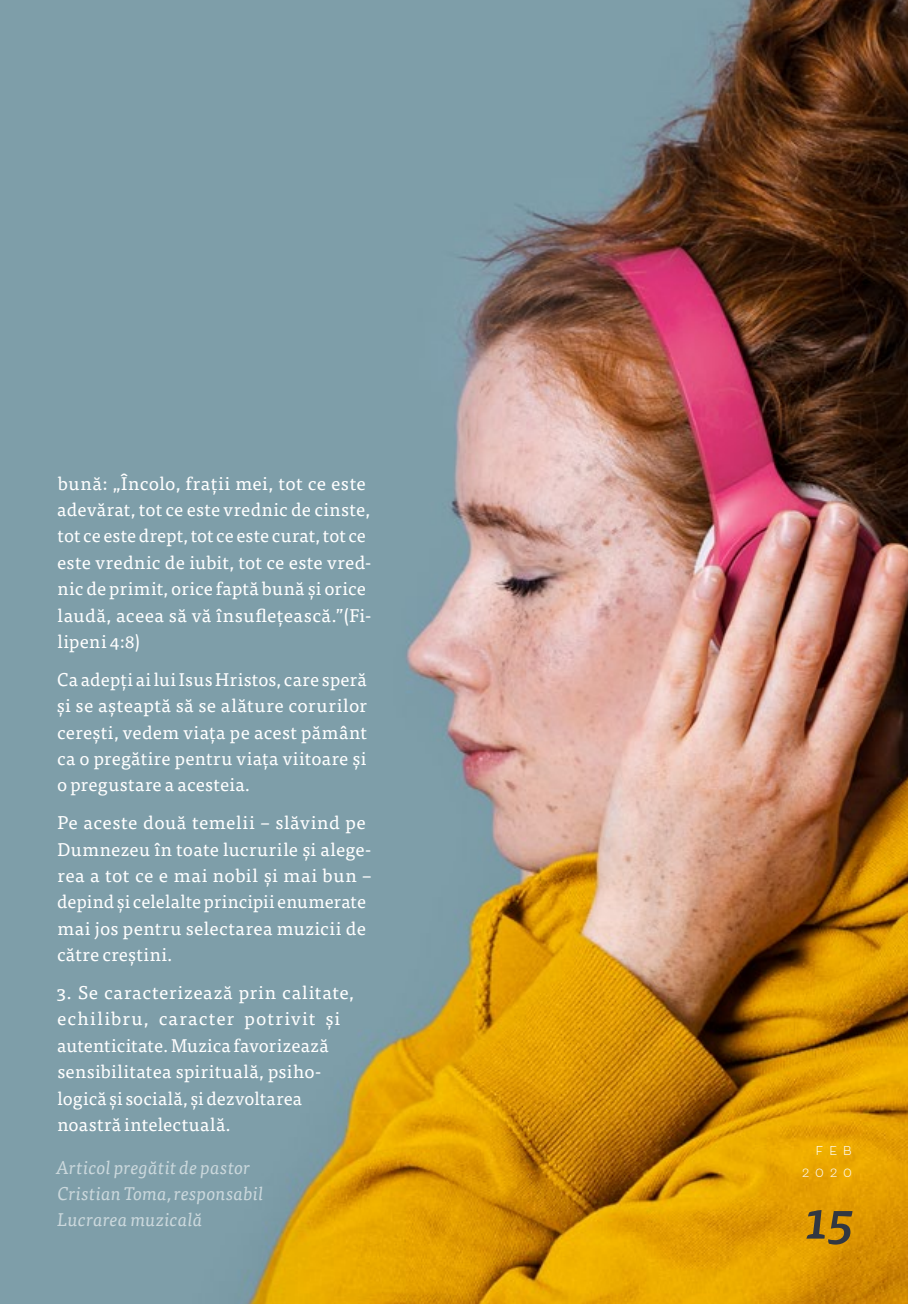
<style>
.page{position:relative;width:908px;height:1304px;background:#fff}
.page>*{position:absolute;margin:0;border:0;box-sizing:border-box;transform-origin:0 0}
.t1{font:italic 500 52px "Tisa Pro";color:#313742}
.t2{font:18.4px/26.4px "Tisa Pro";letter-spacing:.02em;color:#fff}
.t3{font:italic 18.4px/26.4px "Tisa Pro";letter-spacing:.005em;color:#fff}
.t4{font:700 12px "Beloved Sans";letter-spacing:.495em;color:#fff}
</style>
<div class="page">
<img style="left:0;top:0;width:907px;height:1304px">
<p class="t2" style="left:57px;top:469px;width:315px">bună: „Încolo, fraţii mei, tot ce este adevărat, tot ce este vrednic de cinste, tot ce este drept, tot ce este curat, tot ce este vrednic de iubit, tot ce este vred&shy;nic de primit, orice faptă bună şi orice laudă, aceea să vă însufleţească.”(Fi&shy;lipeni 4:8)</p>
<p class="t2" style="left:57px;top:665px;width:311px;text-align:justify">Ca adepți ai lui Isus Hristos, care speră și se așteaptă să se alăture corurilor cerești, vedem viața pe acest pământ ca o pregătire pentru viața viitoare și o pregustare a acesteia.</p>
<p class="t2" style="left:57px;top:808px;width:316px">Pe aceste două temelii – slăvind pe Dumnezeu în toate lucrurile și alege&shy;rea a tot ce e mai nobil și mai bun – depind și celelalte principii enumerate mai jos pentru selectarea muzicii de către creștini.</p>
<p class="t2" style="left:57px;top:978px;width:298px">3. Se caracterizează prin calitate, echilibru, caracter potrivit și autenticitate. Muzica favorizează sensibilitatea spirituală, psiho&shy;logică și socială, și dezvoltarea noastră intelectuală.</p>
<p class="t4" style="left:815px;top:1144px;width:38px">FEB</p>
<p class="t3" style="left:56px;top:1153px;width:196px">Articol pregătit de pastor</p>
<p class="t4" style="left:801px;top:1166px;width:52px">2020</p>
<p class="t3" style="left:57px;top:1179px;width:208px">Cristian Toma, responsabil<br>Lucrarea muzicală</p>
<h1 class="t1" style="left:805px;top:1180px;width:50px">15</h1>
</div>
